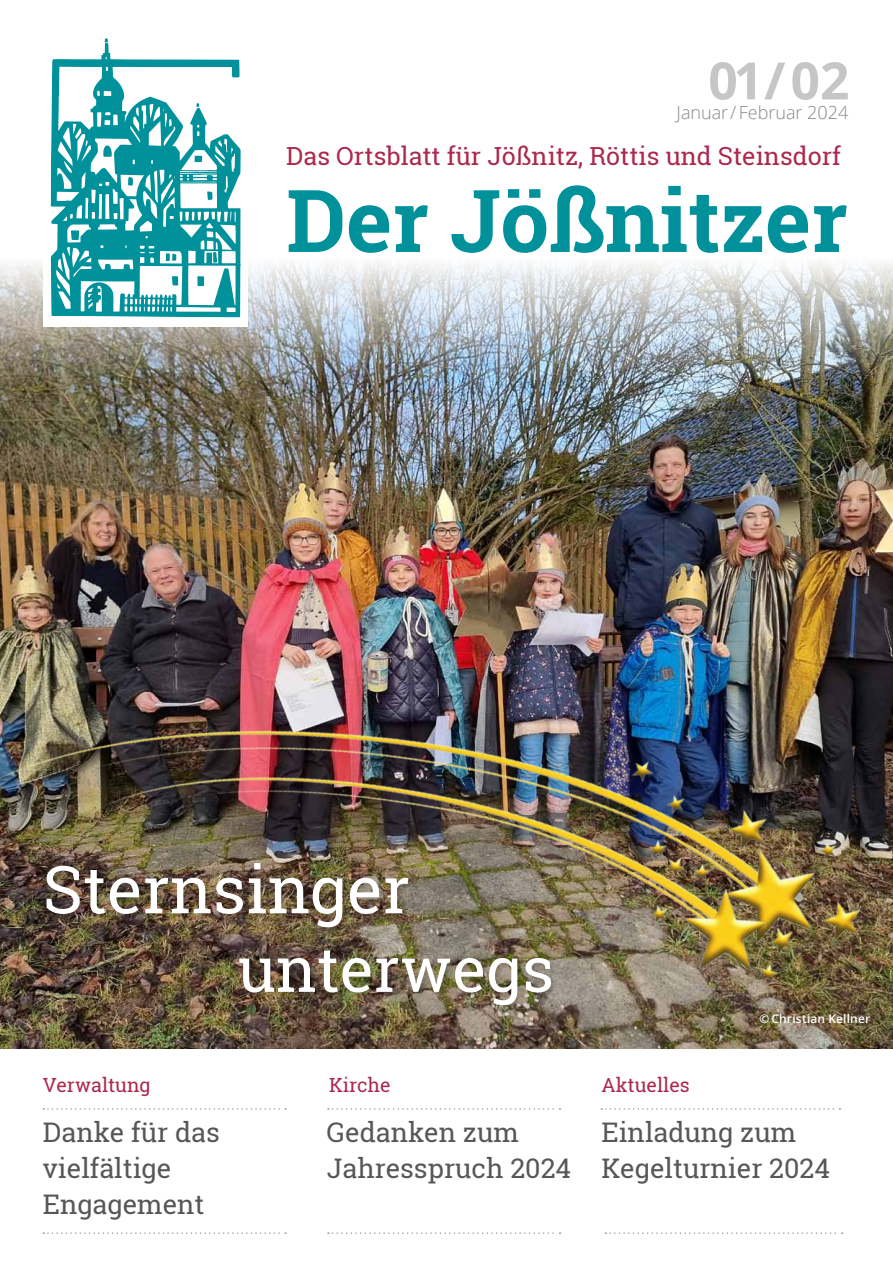
<style>
.page{position:relative;width:893px;height:1263px;background:#fff}
.page>*{position:absolute;margin:0;border:0;box-sizing:border-box;transform-origin:0 0}
.t1{font:700 86.7px "Roboto Slab";color:#00919b}
.t2{font:66px "Roboto Slab";color:#fff}
.t3{font:63px "Roboto Slab";color:#fff}
.t4{font:700 51.6px "Open Sans";color:#c6c6c6}
.t5{font:27px/36px "Roboto Slab";color:#575756}
.t6{font:24.9px "Roboto Slab";color:#ab284e}
.t7{font:19.5px "Roboto Slab";color:#ab284e}
.t8{font:300 18px "Open Sans";color:#878787}
.t9{font:600 12px "Open Sans";letter-spacing:.015em;color:#fff}
</style>
<div class="page">
<img style="left:0;top:262px;width:893px;height:133px">
<img style="left:0;top:395px;width:893px;height:839px">
<svg style="left:43px;top:1108px;width:243px;height:2px"></svg>
<svg style="left:43px;top:1232px;width:243px;height:2px"></svg>
<svg style="left:328px;top:1108px;width:232px;height:2px"></svg>
<svg style="left:328px;top:1232px;width:232px;height:2px"></svg>
<svg style="left:601px;top:1108px;width:239px;height:2px"></svg>
<svg style="left:605px;top:1232px;width:238px;height:2px"></svg>
<div style="left:43px;top:32px;width:205px;height:295px;background:#fff"></div>
<svg style="left:51px;top:43px;width:190px;height:274px"></svg>
<svg style="left:105px;top:38px;width:3px;height:4px"></svg>
<svg style="left:196px;top:103px;width:3px;height:4px"></svg>
<svg style="left:197px;top:276px;width:7px;height:10px"></svg>
<svg style="left:172px;top:276px;width:6px;height:10px"></svg>
<svg style="left:207px;top:191px;width:5px;height:9px"></svg>
<svg style="left:103px;top:145px;width:9px;height:12px"></svg>
<svg style="left:195px;top:156px;width:7px;height:6px"></svg>
<svg style="left:128px;top:177px;width:5px;height:9px"></svg>
<svg style="left:71px;top:230px;width:8px;height:10px"></svg>
<svg style="left:166px;top:253px;width:10px;height:8px"></svg>
<svg style="left:213px;top:252px;width:4px;height:11px"></svg>
<div style="left:237px;top:949px;width:321px;height:64px;background:#000;opacity:.2"></div>
<div style="left:45px;top:862px;width:371px;height:73px;background:#000;opacity:.2"></div>
<h3 class="t4" style="left:708px;top:44px;width:143px">01/02</h3>
<p class="t8" style="left:676px;top:101px;width:173px">Januar/ Februar 2024</p>
<p class="t6" style="left:286px;top:139px;width:556px">Das Ortsblatt für Jößnitz, Röttis und Steinsdorf</p>
<h1 class="t1" style="left:286px;top:161px;width:563px">Der Jößnitzer</h1>
<h2 class="t2" style="left:43px;top:844px;width:369px">Sternsinger</h2>
<h3 class="t3" style="left:238px;top:926px;width:318px">unterwegs</h3>
<p class="t7" style="left:43px;top:1072px;width:109px">Verwaltung</p>
<p class="t7" style="left:329px;top:1072px;width:63px">Kirche</p>
<p class="t7" style="left:601px;top:1072px;width:90px">Aktuelles</p>
<p class="t9" style="left:759px;top:1010px;width:112px">© Christian Kellner</p>
<p class="t5" style="left:43px;top:1114px;width:179px">Danke für das vielfältige<br>Engagement</p>
<p class="t5" style="left:327px;top:1114px;width:246px">Gedanken zum<br>Jahresspruch 2024</p>
<p class="t5" style="left:601px;top:1114px;width:230px">Einladung zum<br>Kegelturnier 2024</p>
</div>
